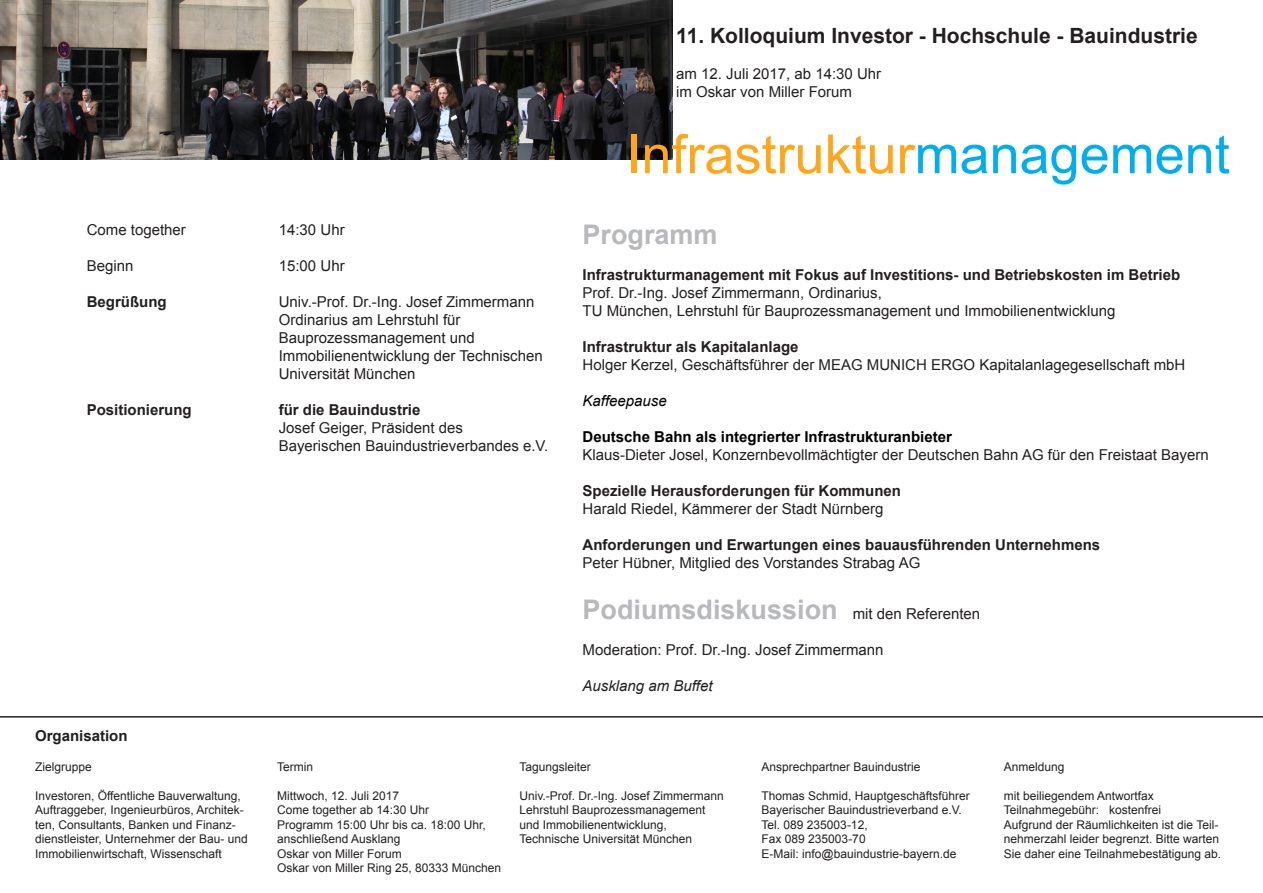
<style>
.page{position:relative;width:1263px;height:893px;background:#fff}
.page>*{position:absolute;margin:0;border:0;box-sizing:border-box;transform-origin:0 0}
.t1{font:54px "Arial";color:#ffa619}
.t2{font:700 27px "Arial";color:#b8b9bc}
.t3{font:700 21px "Arial";color:#231f20}
.t4{font:15px/18px "Arial";color:#231f20}
.t5{font:700 15px "Arial";color:#231f20}
.t6{font:700 15px "Arial";color:#000}
.t7{font:italic 15px "Arial";color:#231f20}
.t8{font:italic 15px "Arial";color:#000}
.t9{font:12px/14.4px "Arial";color:#231f20}
.s1{font-weight:700}
.s2{color:#00aeef}
.s3{font-weight:400;font-size:15px;color:#231f20}
</style>
<div class="page">
<img style="left:0;top:0;width:672px;height:159px">
<hr style="left:0;top:716px;width:1263px;height:2px;background:#231f20">
<p class="t3" style="left:676px;top:20px;width:523px">11. Kolloquium Investor - Hochschule - Bauindustrie</p>
<p class="t4" style="left:676px;top:64px;width:207px">am 12. Juli 2017, ab 14:30 Uhr</p>
<p class="t4" style="left:676px;top:82px;width:177px">im Oskar von Miller Forum</p>
<p class="t4" style="left:87px;top:221px;width:101px">Come together</p>
<p class="t4" style="left:279px;top:221px;width:67px">14:30 Uhr</p>
<p class="t4" style="left:87px;top:257px;width:48px">Beginn</p>
<p class="t4" style="left:279px;top:257px;width:67px">15:00 Uhr</p>
<p class="t5" style="left:87px;top:292px;width:81px">Begrüßung</p>
<p class="t4" style="left:279px;top:293px;width:257px">Univ.-Prof. Dr.-Ing. Josef Zimmermann</p>
<p class="t4" style="left:279px;top:311px;width:183px">Ordinarius am Lehrstuhl für</p>
<p class="t4" style="left:279px;top:329px;width:197px">Bauprozessmanagement und</p>
<p class="t4" style="left:279px;top:347px;width:266px">Immobilienentwicklung der Technischen</p>
<p class="t4" style="left:279px;top:365px;width:138px">Universität München</p>
<p class="t5" style="left:87px;top:400px;width:107px">Positionierung</p>
<p class="t4" style="left:279px;top:401px;width:186px"><span class="s1">für die Bauindustrie<br></span>Josef Geiger, Präsident des</p>
<p class="t4" style="left:279px;top:437px;width:271px">Bayerischen Bauindustrieverbandes e.V.</p>
<p class="t5" style="left:35px;top:725px;width:94px">Organisation</p>
<p class="t1" style="left:626px;top:117px;width:605px">Infrastruktur<span class="s2">management</span></p>
<p class="t2" style="left:583px;top:216px;width:137px">Programm</p>
<p class="t5" style="left:583px;top:264px;width:599px">Infrastrukturmanagement mit Fokus auf Investitions- und Betriebskosten im Betrieb</p>
<p class="t4" style="left:583px;top:284px;width:301px">Prof. Dr.-Ing. Josef Zimmermann, Ordinarius,</p>
<p class="t4" style="left:583px;top:302px;width:534px">TU München, Lehrstuhl für Bauprozessmanagement und Immobilienentwicklung</p>
<p class="t5" style="left:583px;top:336px;width:217px">Infrastruktur als Kapitalanlage</p>
<p class="t4" style="left:583px;top:356px;width:604px">Holger Kerzel, Geschäftsführer der MEAG MUNICH ERGO Kapitalanlagegesellschaft mbH</p>
<p class="t8" style="left:583px;top:391px;width:86px">Kaffeepause</p>
<p class="t6" style="left:583px;top:426px;width:371px">Deutsche Bahn als integrierter Infrastrukturanbieter</p>
<p class="t4" style="left:583px;top:446px;width:628px">Klaus-Dieter Josel, Konzernbevollmächtigter der Deutschen Bahn AG für den Freistaat Bayern</p>
<p class="t5" style="left:583px;top:480px;width:320px">Spezielle Herausforderungen für Kommunen</p>
<p class="t4" style="left:583px;top:500px;width:302px">Harald Riedel, Kämmerer der Stadt Nürnberg</p>
<p class="t5" style="left:583px;top:534px;width:519px">Anforderungen und Erwartungen eines bauausführenden Unternehmens</p>
<p class="t4" style="left:583px;top:554px;width:339px">Peter Hübner, Mitglied des Vorstandes Strabag AG</p>
<p class="t2" style="left:583px;top:590px;width:399px">Podiumsdiskussion <span class="s3">mit den Referenten</span></p>
<p class="t4" style="left:583px;top:640px;width:302px">Moderation: Prof. Dr.-Ing. Josef Zimmermann</p>
<p class="t7" style="left:583px;top:676px;width:132px">Ausklang am Buffet</p>
<p class="t9" style="left:35px;top:760px;width:58px">Zielgruppe</p>
<p class="t9" style="left:35px;top:788px;width:207px">Investoren, Öffentliche Bauverwaltung,</p>
<p class="t9" style="left:35px;top:803px;width:214px">Auftraggeber, Ingenieurbüros, Architek&shy;ten, Consultants, Banken und Finanz&shy;dienstleister, Unternehmer der Bau- und Immobilienwirtschaft, Wissenschaft</p>
<p class="t9" style="left:277px;top:760px;width:37px">Termin</p>
<p class="t9" style="left:277px;top:788px;width:124px">Mittwoch, 12. Juli 2017</p>
<p class="t9" style="left:277px;top:803px;width:154px">Come together ab 14:30 Uhr</p>
<p class="t9" style="left:277px;top:817px;width:210px">Programm 15:00 Uhr bis ca. 18:00 Uhr,</p>
<p class="t9" style="left:277px;top:832px;width:125px">anschließend Ausklang</p>
<p class="t9" style="left:277px;top:846px;width:126px">Oskar von Miller Forum</p>
<p class="t9" style="left:277px;top:860px;width:226px">Oskar von Miller Ring 25, 80333 München</p>
<p class="t9" style="left:519px;top:760px;width:73px">Tagungsleiter</p>
<p class="t9" style="left:519px;top:788px;width:206px">Univ.-Prof. Dr.-Ing. Josef Zimmermann</p>
<p class="t9" style="left:519px;top:803px;width:188px">Lehrstuhl Bauprozessmanagement</p>
<p class="t9" style="left:519px;top:817px;width:149px">und Immobilienentwicklung,</p>
<p class="t9" style="left:519px;top:832px;width:174px">Technische Universität München</p>
<p class="t9" style="left:761px;top:760px;width:160px">Ansprechpartner Bauindustrie</p>
<p class="t9" style="left:761px;top:788px;width:210px">Thomas Schmid, Hauptgeschäftsführer</p>
<p class="t9" style="left:761px;top:803px;width:202px">Bayerischer Bauindustrieverband e.V.</p>
<p class="t9" style="left:761px;top:817px;width:108px">Tel. 089 235003-12,</p>
<p class="t9" style="left:761px;top:832px;width:106px">Fax 089 235003-70</p>
<p class="t9" style="left:761px;top:846px;width:196px">E-Mail: info@bauindustrie-bayern.de</p>
<p class="t9" style="left:1004px;top:760px;width:62px">Anmeldung</p>
<p class="t9" style="left:1004px;top:788px;width:152px">mit beiliegendem Antwortfax</p>
<p class="t9" style="left:1004px;top:803px;width:159px">Teilnahmegebühr: kostenfrei</p>
<p class="t9" style="left:1004px;top:817px;width:219px">Aufgrund der Räumlichkeiten ist die Teil&shy;nehmerzahl leider begrenzt. Bitte warten<br>Sie daher eine Teilnahmebestätigung ab.</p>
</div>
